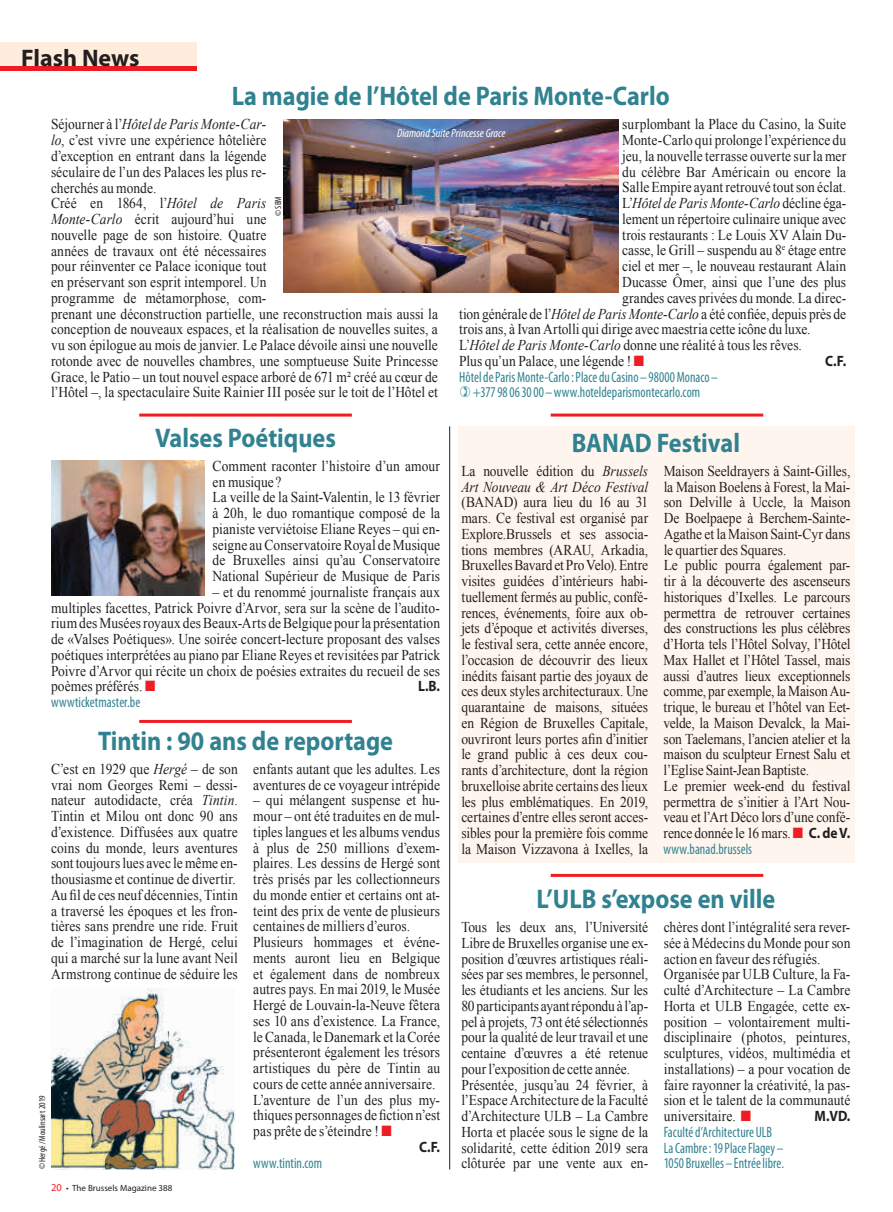
<style>
.page{position:relative;width:893px;height:1212px;background:#fff}
.page>*{position:absolute;margin:0;border:0;box-sizing:border-box;transform-origin:0 0}
.t1{font:700 27px "Myriad Pro";color:#318290;scale:.9 1}
.t2{font:700 24px "Myriad Pro";letter-spacing:-.005em;color:#231f20}
.t3{font:15px/15.8px "Times New Roman";color:#231f20;scale:.9 1}
.t4{font:condensed 15px/15.8px "Myriad Pro";letter-spacing:.005em;color:#318290;text-align:center;scale:.9 1}
.t5{font:italic 15px/15.8px "Times New Roman";letter-spacing:-.005em;color:#231f20;scale:.9 1}
.t6{font:700 15px "Myriad Pro";color:#231f20;scale:.9 1}
.t7{font:italic condensed 12px "Myriad Pro";color:#fff}
.t8{font:9px "Myriad Pro";color:#231f20}
.t9{font:condensed 9px "Myriad Pro";color:#231f20}
.s1{font-style:italic}
.s2{font-style:normal}
.s3{color:#ee1d23}
.s4{font-size:10.5px;color:#ee1d23}
.s5{font-family:"Myriad Pro";font-weight:700}
</style>
<div class="page">
<div style="left:458px;top:426px;width:397px;height:437px;background:#fef6ee"></div>
<div style="left:0;top:43px;width:197px;height:25px;background:#feeddc"></div>
<hr style="left:0;top:66px;width:197px;height:4px;background:#ee1d23">
<img style="left:51px;top:988px;width:184px;height:181px">
<img style="left:51px;top:460px;width:153px;height:136px">
<img style="left:283px;top:119px;width:335px;height:174px">
<hr style="left:139px;top:414px;width:213px;height:3px;background:#ee1d23">
<hr style="left:139px;top:720px;width:213px;height:3px;background:#ee1d23">
<hr style="left:551px;top:414px;width:212px;height:3px;background:#ee1d23">
<hr style="left:551px;top:874px;width:212px;height:3px;background:#ee1d23">
<hr style="left:449px;top:426px;width:1px;height:743px;background:#231f20">
<h2 class="t2" style="left:21px;top:42px;width:120px">Flash News</h2>
<h1 class="t1" style="left:232px;top:79px;width:488px">La magie de l’Hôtel de Paris Monte-Carlo</h1>
<p class="t3" style="left:51px;top:116px;width:431px">Séjourner à l’<span class="s1">Hôtel de Paris Monte-Car-<br>lo</span>, c’est vivre une expérience hôtelière<br>d’exception en entrant dans la légende<br>séculaire de l’un des Palaces les plus re-<br>cherchés au monde.<br>Créé en 1864, l’<span class="s1">Hôtel de Paris<br>Monte-Carlo</span> écrit aujourd’hui une<br>nouvelle page de son histoire. Quatre<br>années de travaux ont été nécessaires<br>pour réinventer ce Palace iconique tout<br>en préservant son esprit intemporel. Un<br>programme de métamorphose, com-<br>prenant une déconstruction partielle, une reconstruction mais aussi la conception de nouveaux espaces, et la réalisation de nouvelles suites, a vu son épilogue au mois de janvier. Le Palace dévoile ainsi une nouvelle rotonde avec de nouvelles chambres, une somptueuse Suite Princesse Grace, le Patio – un tout nouvel espace arboré de 671 m² créé au cœur de l’Hôtel –, la spectaculaire Suite Rainier III posée sur le toit de l’Hôtel et</p>
<p class="t3" style="left:622px;top:116px;width:250px">surplombant la Place du Casino, la Suite</p>
<p class="t7" style="left:397px;top:125px;width:110px">Diamond Suite Princesse Grace</p>
<p class="t3" style="left:622px;top:132px;width:250px">Monte-Carlo qui prolonge l’expérience du</p>
<p class="t3" style="left:622px;top:148px;width:250px">jeu, la nouvelle terrasse ouverte sur la mer</p>
<p class="t3" style="left:622px;top:164px;width:250px">du célèbre Bar Américain ou encore la</p>
<p class="t3" style="left:622px;top:179px;width:250px">Salle Empire ayant retrouvé tout son éclat.</p>
<p class="t5" style="left:622px;top:195px;width:250px"><span class="s2">L’</span>Hôtel de Paris Monte-Carlo <span class="s2">décline éga-</span></p>
<p class="t3" style="left:622px;top:211px;width:250px">lement un répertoire culinaire unique avec</p>
<p class="t3" style="left:622px;top:227px;width:250px">trois restaurants : Le Louis XV Alain Du-</p>
<p class="t3" style="left:622px;top:242px;width:250px">casse, le Grill – suspendu au 8<sup>e</sup> étage entre</p>
<p class="t3" style="left:622px;top:258px;width:250px">ciel et mer –, le nouveau restaurant Alain</p>
<p class="t3" style="left:622px;top:274px;width:250px">Ducasse Ômer, ainsi que l’une des plus</p>
<p class="t3" style="left:622px;top:290px;width:250px">grandes caves privées du monde. La direc-</p>
<p class="t3" style="left:459px;top:305px;width:431px">tion générale de l’<span class="s1">Hôtel de Paris Monte-Carlo</span> a été confiée, depuis près de</p>
<p class="t3" style="left:459px;top:321px;width:392px">trois ans, à Ivan Artolli qui dirige avec maestria cette icône du luxe.</p>
<p class="t3" style="left:459px;top:337px;width:382px">L’<span class="s1">Hôtel de Paris Monte-Carlo</span> donne une réalité à tous les rêves.</p>
<p class="t3" style="left:459px;top:353px;width:207px">Plus qu’un Palace, une légende ! <span class="s3">■</span></p>
<p class="t6" style="left:825px;top:351px;width:25px">C.F.</p>
<p class="t4" style="left:459px;top:368px;width:289px">Hôtel de Paris Monte-Carlo: Place du Casino – 98000 Monaco – +377 98 06 30 00 – www.hoteldeparismontecarlo.com</p>
<p class="t9" style="left:273px;top:216px;width:21px;rotate:-90deg">© SBM</p>
<h1 class="t1" style="left:155px;top:420px;width:202px">Valses Poétiques</h1>
<p class="t3" style="left:213px;top:458px;width:254px">Comment raconter l’histoire d’un amour en musique ?<br>La veille de la Saint-Valentin, le 13 février à 20h, le duo romantique composé de la pianiste verviétoise Eliane Reyes – qui en&shy;seigne au Conservatoire Royal de Musique de Bruxelles ainsi qu’au Conservatoire National Supérieur de Musique de Paris</p>
<p class="t3" style="left:51px;top:584px;width:434px;text-align:justify;text-indent:162px">– et du renommé journaliste français aux multiples facettes, Patrick Poivre d’Arvor, sera sur la scène de l’audito&shy;rium des Musées royaux des Beaux-Arts de Belgique pour la présentation de «Valses Poétiques». Une soirée concert-lecture proposant des valses poétiques interprétées au piano par Eliane Reyes et revisitées par Patrick Poivre d’Arvor qui récite un choix de poésies extraites du recueil de ses poèmes préférés. <span class="s3">■</span></p>
<p class="t6" style="left:418px;top:676px;width:26px">L.B.</p>
<p class="t4" style="left:51px;top:694px;width:101px">wwwticketmaster.be</p>
<h1 class="t1" style="left:98px;top:723px;width:329px">Tintin : 90 ans de reportage</h1>
<p class="t3" style="left:51px;top:761px;width:209px">C’est en 1929 que <span class="s1">Hergé</span> – de son vrai nom Georges Remi – dessi&shy;nateur autodidacte, créa <span class="s1">Tintin</span>.<br>Tintin et Milou ont donc 90 ans d’existence. Diffusées aux quatre coins du monde, leurs aventures sont toujours lues avec le même en&shy;thousiasme et continue de divertir.<br>Au fil de ces neuf décennies, Tintin a traversé les époques et les fron&shy;tières sans prendre une ride. Fruit de l’imagination de Hergé, celui qui a marché sur la lune avant Neil Armstrong continue de séduire les</p>
<p class="t3" style="left:253px;top:761px;width:209px">enfants autant que les adultes. Les aventures de ce voyageur intrépide</p>
<p class="t3" style="left:253px;top:792px;width:209px">– qui mélangent suspense et hu&shy;mour – ont été traduites en de mul&shy;tiples langues et les albums vendus à plus de 250 millions d’exem&shy;plaires. Les dessins de Hergé sont très prisés par les collectionneurs du monde entier et certains ont at&shy;teint des prix de vente de plusieurs centaines de milliers d’euros.<br>Plusieurs hommages et événe&shy;ments auront lieu en Belgique et également dans de nombreux autres pays. En mai 2019, le Musée<br>Hergé de Louvain-la-Neuve fêtera ses 10 ans d’existence. La France, le Canada, le Danemark et la Corée présenteront également les trésors artistiques du père de Tintin au cours de cette année anniversaire.<br>L’aventure de l’un des plus my&shy;thiques personnages de fiction n’est pas prête de s’éteindre ! <span class="s3">■</span></p>
<p class="t6" style="left:419px;top:1137px;width:25px">C.F.</p>
<p class="t4" style="left:253px;top:1155px;width:78px">www.tintin.com</p>
<p class="t9" style="left:37px;top:1169px;width:75px;rotate:-90deg">© Hergé/Moulinsart 2019</p>
<p class="t8" style="left:51px;top:1182px;width:123px"><span class="s4">20</span> • The Brussels Magazine 388</p>
<h1 class="t1" style="left:572px;top:425px;width:189px">BANAD Festival</h1>
<p class="t5" style="left:461px;top:463px;width:209px"><span class="s2">La nouvelle édition du</span> Brussels<br>Art Nouveau &amp; Art Déco Festival</p>
<p class="t3" style="left:461px;top:494px;width:209px;text-align:justify">(BANAD) aura lieu du 16 au 31 mars. Ce festival est organisé par Explore.Brussels et ses associa&shy;tions membres (ARAU, Arkadia, Bruxelles Bavard et Pro Velo). Entre visites guidées d’intérieurs habi&shy;tuellement fermé s au public, confé - rences, événements, foire aux ob&shy;jets d’époque et activité s diverses, le festival sera, cette année encore, l’occasion de découvrir des lieux iné dits faisant partie des joyaux de ces deux styles architecturaux. Une quarantaine de maisons, situées en Région de Bruxelles Capitale, ouvriront leurs portes afin d’initier le grand public à ces deux cou&shy;rants d’architecture, dont la région bruxelloise abrite certains des lieux les plus emblématiques. En 2019, certaines d’entre elles seront acces&shy;sibles pour la première fois comme la Maison Vizzavona à Ixelles, la</p>
<p class="t3" style="left:664px;top:463px;width:209px">Maison Seeldrayers à Saint-Gilles, la Maison Boelens à Forest, la Mai&shy;son Delville à Uccle, la Maison De Boelpaepe à Berchem-Sainte-Agathe et la Maison Saint-Cyr dans le quartier des Squares.<br>Le public pourra également par&shy;tir à la découverte des ascenseurs historiques d’Ixelles. Le parcours permettra de retrouver certaines des constructions les plus célèbres d’Horta tels l’Hôtel Solvay, l’Hôtel Max Hallet et l’Hôtel Tassel, mais aussi d’autres lieux exceptionnels comme, par exemple, la Maison Au&shy;trique, le bureau et l’hôtel van Eet&shy;velde, la Maison Devalck, la Mai&shy;son Taelemans, l’ancien atelier et la maison du sculpteur Ernest Salu et l’Eglise Saint-Jean Baptiste.<br>Le premier week-end du festival permettra de s’initier à l’Art Nou&shy;veau et l’Art Déco lors d’une confé - rence donnée le 16 mars. <span class="s3">■</span> <span class="s5">C. de V.</span></p>
<p class="t4" style="left:664px;top:841px;width:100px">www.banad.brussels</p>
<h1 class="t1" style="left:536px;top:881px;width:267px">L’ULB s’expose en ville</h1>
<p class="t3" style="left:461px;top:919px;width:209px">Tous les deux ans, l’Université Libre de Bruxelles organise une ex&shy;position d’œuvres artistiques réali&shy;sées par ses membres, le personnel, les étudiants et les anciens. Sur les 80 participants ayant répondu à l’ap&shy;pel à projets, 73 ont été sélectionnés pour la qualité de leur travail et une centaine d’œuvres a été retenue pour l’exposition de cette année.<br>Présentée, jusqu’au 24 février, à l’Espace Architecture de la Faculté d’Architecture ULB – La Cambre Horta et placée sous le signe de la solidarité, cette édition 2019 sera clôturée par une vente aux en-</p>
<p class="t3" style="left:664px;top:919px;width:209px">chères dont l’intégralité sera rever&shy;sée à Médecins du Monde pour son action en faveur des réfugiés.<br>Organisée par ULB Culture, la Fa&shy;culté d’Architecture – La Cambre<br>Horta et ULB Engagée, cette ex&shy;position – volontairement multi&shy;disciplinaire (photos, peintures, sculptures, vidéos, multimédia et installations) – a pour vocation de faire rayonner la créativité, la pas&shy;sion et le talent de la communauté universitaire. <span class="s3">■</span></p>
<p class="t6" style="left:815px;top:1106px;width:41px">M.VD.</p>
<p class="t4" style="left:664px;top:1124px;width:135px;text-align:left">Faculté d’Architecture ULB<br>La Cambre : 19 Place Flagey –<br>1050 Bruxelles – Entrée libre.</p>
</div>
